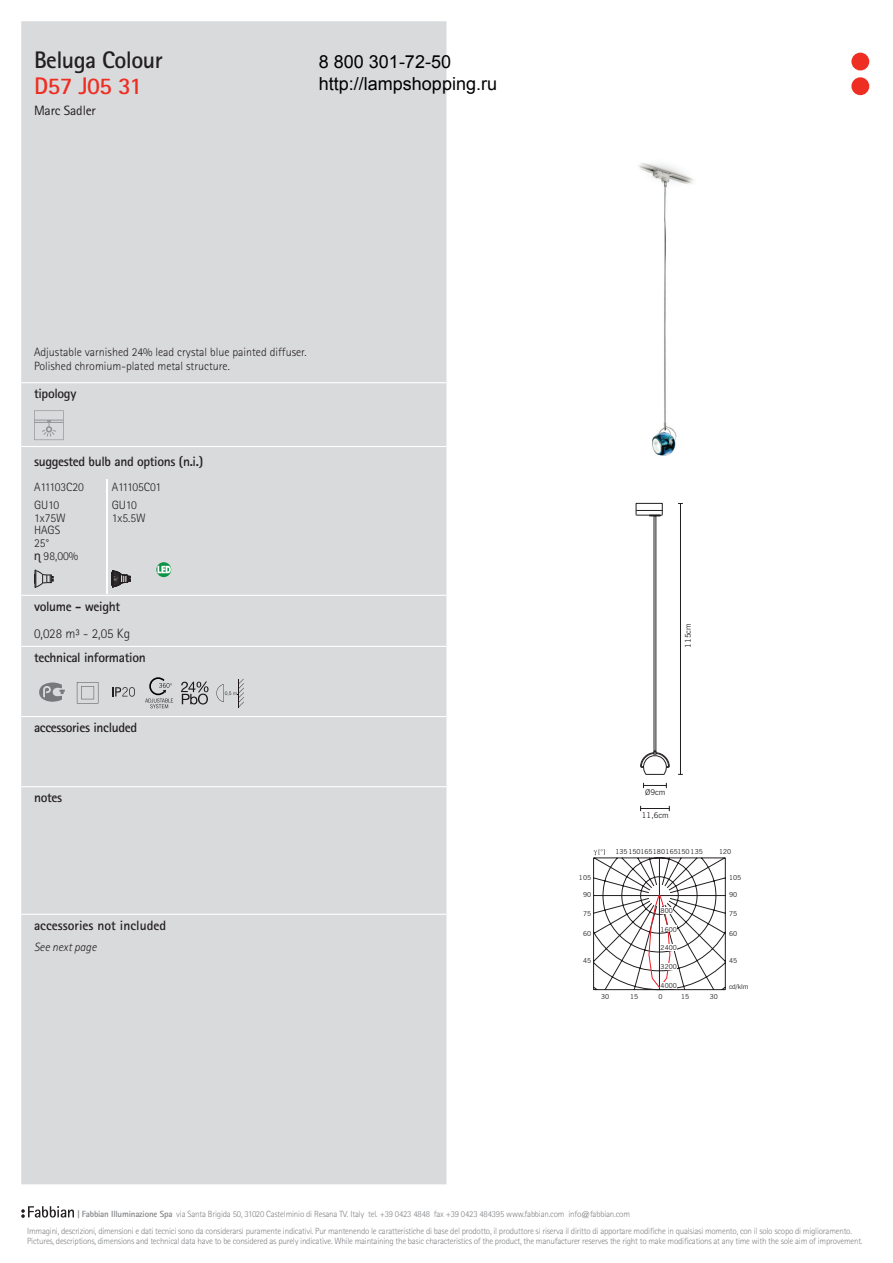
<style>
.page{position:relative;width:893px;height:1263px;background:#fff}
.page>*{position:absolute;margin:0;border:0;box-sizing:border-box;transform-origin:0 0}
.t1{font:700 24px "Rotis Sans Serif Std";letter-spacing:-.025em;color:#231f20}
.t2{font:700 24px "Rotis Sans Serif Std";letter-spacing:-.025em;color:#ee2e22}
.t3{font:18px/21.6px "Arial";color:#000}
.t4{font:700 13.5px "Rotis Sans Serif Std";letter-spacing:-.025em;color:#231f20}
.t5{font:700 13.5px "Rotis Sans Serif Std";color:#231f20}
.t6{font:300 13.5px "Rotis Sans Serif Std";color:#231f20}
.t7{font:13.5px "Rotis Sans Serif Std";letter-spacing:-.01em;color:#231f20}
.t8{font:300 12px/18.3px "Rotis Sans Serif Std";color:#231f20}
.t9{font:italic 300 12px "Rotis Sans Serif Std";color:#231f20}
.t10{font:300 9px/16.4px "Rotis Sans Serif Std";letter-spacing:-.025em;color:#808285}
.t11{font:7.95px "News Gothic BT";color:#231f20}
.t12{font:6.75px "News Gothic BT";color:#231f20}
.s1{font-weight:700}
</style>
<div class="page">
<div style="left:21px;top:21px;width:425px;height:1163px;background:#d9dadc"></div>
<hr style="left:21px;top:382px;width:425px;height:1px;background:#fff">
<hr style="left:21px;top:446px;width:425px;height:1px;background:#fff">
<hr style="left:21px;top:595px;width:425px;height:1px;background:#fff">
<hr style="left:21px;top:646px;width:425px;height:1px;background:#fff">
<hr style="left:21px;top:716px;width:425px;height:1px;background:#fff">
<hr style="left:21px;top:786px;width:425px;height:1px;background:#fff">
<hr style="left:21px;top:914px;width:425px;height:1px;background:#fff">
<svg style="left:34px;top:410px;width:30px;height:30px"></svg>
<svg style="left:34px;top:570px;width:19px;height:18px"></svg>
<hr style="left:106px;top:479px;width:1px;height:115px;background:#fff">
<svg style="left:112px;top:570px;width:18px;height:17px"></svg>
<svg style="left:156px;top:562px;width:15px;height:15px"></svg>
<svg style="left:158px;top:566px;width:13px;height:7px"></svg>
<svg style="left:39px;top:682px;width:26px;height:20px"></svg>
<svg style="left:77px;top:682px;width:21px;height:21px"></svg>
<svg style="left:112px;top:687px;width:23px;height:10px"></svg>
<svg style="left:145px;top:676px;width:28px;height:32px"></svg>
<svg style="left:181px;top:681px;width:27px;height:23px"></svg>
<svg style="left:216px;top:679px;width:28px;height:28px"></svg>
<img style="left:638px;top:163px;width:56px;height:293px">
<hr style="left:680px;top:503px;width:1px;height:271px;background:#231f20">
<svg style="left:640px;top:751px;width:30px;height:24px"></svg>
<div style="left:636px;top:503px;width:26px;height:12px;border:1px solid #231f20"></div>
<svg style="left:636px;top:510px;width:27px;height:6px"></svg>
<svg style="left:643px;top:783px;width:24px;height:5px"></svg>
<svg style="left:640px;top:806px;width:30px;height:5px"></svg>
<svg style="left:593px;top:849px;width:133px;height:141px"></svg>
<div style="left:661px;top:926px;width:16px;height:6px;background:#fff"></div>
<div style="left:661px;top:944px;width:16px;height:7px;background:#fff"></div>
<div style="left:661px;top:963px;width:16px;height:6px;background:#fff"></div>
<div style="left:661px;top:982px;width:16px;height:6px;background:#fff"></div>
<div style="left:661px;top:907px;width:12px;height:6px;background:#fff"></div>
<svg style="left:21px;top:1206px;width:53px;height:12px"></svg>
<div style="left:851px;top:53px;width:18px;height:17px;background:#ee2e22;border-radius:50%"></div>
<div style="left:851px;top:77px;width:18px;height:18px;background:#ee2e22;border-radius:50%"></div>
<svg style="left:35px;top:554px;width:6px;height:9px"></svg>
<h1 class="t1" style="left:34px;top:45px;width:130px">Beluga Colour</h1>
<h1 class="t2" style="left:34px;top:70px;width:110px">D57 J05 31</h1>
<h3 class="t7" style="left:34px;top:102px;width:63px">Marc Sadler</h3>
<h2 class="t3" style="left:319px;top:51px;width:180px">8 800 301-72-50 http://lampshopping.ru</h2>
<h3 class="t8" style="left:34px;top:344px;width:274px;line-height:14.4px">Adjustable varnished 24% lead crystal blue painted diffuser.<br>Polished chromium-plated metal structure.</h3>
<h3 class="t4" style="left:34px;top:385px;width:44px">tipology</h3>
<h3 class="t4" style="left:34px;top:453px;width:171px">suggested bulb and options (n.i.)</h3>
<h3 class="t8" style="left:34px;top:477px;width:51px">A11103C20<br>GU10</h3>
<h3 class="t8" style="left:34px;top:511px;width:33px;line-height:12.8px">1x75W<br>HAGS<br>25°</h3>
<h3 class="t8" style="left:44px;top:547px;width:36px">98,00%</h3>
<h3 class="t8" style="left:112px;top:477px;width:51px">A11105C01<br>GU10</h3>
<h3 class="t8" style="left:112px;top:508px;width:35px">1x5.5W</h3>
<h3 class="t4" style="left:34px;top:598px;width:88px">volume - weight</h3>
<h3 class="t6" style="left:34px;top:625px;width:98px">0,028 m³ - 2,05 Kg</h3>
<h3 class="t4" style="left:34px;top:649px;width:113px">technical information</h3>
<h3 class="t4" style="left:34px;top:719px;width:105px">accessories included</h3>
<h3 class="t4" style="left:34px;top:789px;width:30px">notes</h3>
<h3 class="t5" style="left:34px;top:917px;width:134px">accessories not included</h3>
<h3 class="t9" style="left:34px;top:940px;width:64px">See next page</h3>
<p class="t11" style="left:683px;top:648px;width:26px;rotate:-90deg">115cm</p>
<p class="t12" style="left:579px;top:874px;width:14px">105</p>
<p class="t12" style="left:583px;top:891px;width:10px">90</p>
<p class="t11" style="left:645px;top:788px;width:22px">Ø9cm</p>
<p class="t11" style="left:642px;top:811px;width:28px">11,6cm</p>
<p class="t12" style="left:615px;top:847px;width:89px">135150165180165150 135</p>
<p class="t12" style="left:719px;top:847px;width:14px">120</p>
<p class="t12" style="left:729px;top:874px;width:14px">105</p>
<p class="t12" style="left:729px;top:891px;width:10px">90</p>
<p class="t12" style="left:661px;top:906px;width:14px">800</p>
<p class="t12" style="left:661px;top:925px;width:18px">1600</p>
<p class="t12" style="left:661px;top:944px;width:18px">2400</p>
<p class="t12" style="left:661px;top:962px;width:18px">3200</p>
<p class="t12" style="left:661px;top:981px;width:18px">4000</p>
<p class="t12" style="left:583px;top:910px;width:10px">75</p>
<p class="t12" style="left:729px;top:910px;width:10px">75</p>
<p class="t12" style="left:583px;top:929px;width:10px">60</p>
<p class="t12" style="left:729px;top:930px;width:10px">60</p>
<p class="t12" style="left:583px;top:957px;width:10px">45</p>
<p class="t12" style="left:729px;top:957px;width:10px">45</p>
<p class="t12" style="left:729px;top:982px;width:21px">cd/klm</p>
<p class="t12" style="left:601px;top:992px;width:10px">30</p>
<p class="t12" style="left:630px;top:992px;width:10px">15</p>
<p class="t12" style="left:659px;top:992px;width:6px">0</p>
<p class="t12" style="left:681px;top:992px;width:10px">15</p>
<p class="t12" style="left:710px;top:992px;width:10px">30</p>
<p class="t10" style="left:27px;top:1206px;width:826px;text-indent:50px"><span class="s1">| Fabbian Illuminazione Spa</span> via Santa Brigida 50, 31020 Castelminio di Resana TV. Italy tel. +39 0423 4848 fax +39 0423 484395 www.fabbian.com info@fabbian.com<br>Immagini, descrizioni, dimensioni e dati tecnici sono da considerarsi puramente indicativi. Pur mantenendo le caratteristiche di base del prodotto, il produttore si riserva il diritto di apportare modifiche in qualsiasi momento, con il solo scopo di miglioramento.</p>
<p class="t10" style="left:27px;top:1233px;width:837px">Pictures, descriptions, dimensions and technical data have to be considered as purely indicative. While maintaining the basic characteristics of the product, the manufacturer reserves the right to make modifications at any time with the sole aim of improvement.</p>
</div>
